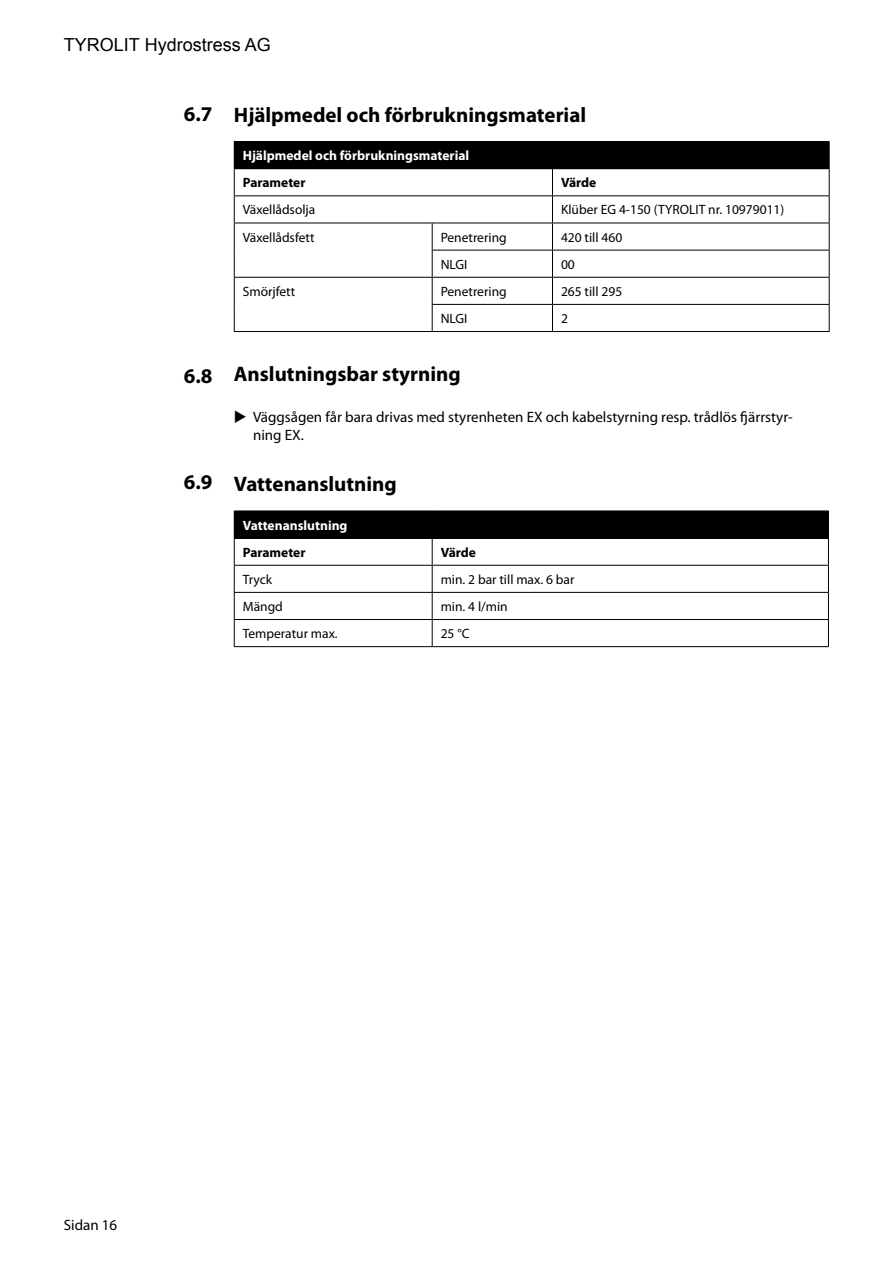
<style>
.page{position:relative;width:893px;height:1263px;background:#fff}
.page>*{position:absolute;margin:0;border:0;box-sizing:border-box;transform-origin:0 0}
.t1{font:700 21px "Myriad Pro";color:#000}
.t2{font:18px "Arial";color:#000}
.t3{font:15px/18px "Myriad Pro";color:#000}
.t4{font:13.5px "Myriad Pro";color:#000}
.t5{font:700 13.5px "Myriad Pro";color:#fff}
.t6{font:700 13.5px "Myriad Pro";color:#000}
</style>
<div class="page">
<div style="left:234px;top:142px;width:595px;height:27px;background:#000"></div>
<hr style="left:234px;top:141px;width:198px;height:1px;background:#000">
<hr style="left:432px;top:141px;width:120px;height:1px;background:#000">
<hr style="left:552px;top:141px;width:278px;height:1px;background:#000">
<hr style="left:234px;top:195px;width:198px;height:1px;background:#000">
<hr style="left:432px;top:195px;width:120px;height:1px;background:#000">
<hr style="left:552px;top:195px;width:278px;height:1px;background:#000">
<hr style="left:234px;top:223px;width:198px;height:1px;background:#000">
<hr style="left:432px;top:223px;width:120px;height:1px;background:#000">
<hr style="left:552px;top:223px;width:278px;height:1px;background:#000">
<hr style="left:432px;top:250px;width:120px;height:1px;background:#000">
<hr style="left:552px;top:250px;width:278px;height:1px;background:#000">
<hr style="left:234px;top:277px;width:198px;height:1px;background:#000">
<hr style="left:432px;top:277px;width:120px;height:1px;background:#000">
<hr style="left:552px;top:277px;width:278px;height:1px;background:#000">
<svg style="left:234px;top:169px;width:1px;height:162px"></svg>
<hr style="left:432px;top:304px;width:120px;height:1px;background:#000">
<svg style="left:432px;top:223px;width:1px;height:108px"></svg>
<hr style="left:552px;top:304px;width:278px;height:1px;background:#000">
<svg style="left:552px;top:169px;width:1px;height:162px"></svg>
<svg style="left:829px;top:142px;width:1px;height:189px"></svg>
<hr style="left:234px;top:331px;width:198px;height:1px;background:#000">
<hr style="left:432px;top:331px;width:120px;height:1px;background:#000">
<hr style="left:552px;top:331px;width:278px;height:1px;background:#000">
<div style="left:234px;top:511px;width:594px;height:27px;background:#000"></div>
<hr style="left:234px;top:538px;width:198px;height:1px;background:#000">
<hr style="left:432px;top:538px;width:397px;height:1px;background:#000">
<hr style="left:234px;top:565px;width:198px;height:1px;background:#000">
<hr style="left:432px;top:565px;width:397px;height:1px;background:#000">
<hr style="left:234px;top:592px;width:198px;height:1px;background:#000">
<hr style="left:432px;top:592px;width:397px;height:1px;background:#000">
<hr style="left:234px;top:619px;width:198px;height:1px;background:#000">
<svg style="left:234px;top:539px;width:1px;height:107px"></svg>
<hr style="left:432px;top:619px;width:397px;height:1px;background:#000">
<svg style="left:432px;top:539px;width:1px;height:107px"></svg>
<svg style="left:828px;top:511px;width:1px;height:135px"></svg>
<hr style="left:234px;top:646px;width:198px;height:1px;background:#000">
<hr style="left:432px;top:646px;width:397px;height:1px;background:#000">
<h2 class="t2" style="left:64px;top:33px;width:209px">TYROLIT Hydrostress AG</h2>
<h1 class="t1" style="left:184px;top:102px;width:30px">6.7</h1>
<h1 class="t1" style="left:184px;top:364px;width:30px">6.8</h1>
<h1 class="t1" style="left:184px;top:470px;width:30px">6.9</h1>
<h1 class="t1" style="left:234px;top:103px;width:354px">Hjälpmedel och förbrukningsmaterial</h1>
<p class="t5" style="left:243px;top:148px;width:228px">Hjälpmedel och förbrukningsmaterial</p>
<p class="t6" style="left:243px;top:175px;width:64px">Parameter</p>
<p class="t6" style="left:561px;top:175px;width:37px">Värde</p>
<p class="t4" style="left:243px;top:203px;width:74px">Växellådsolja</p>
<p class="t4" style="left:561px;top:203px;width:225px">Klüber EG 4-150 (TYROLIT nr. 10979011)</p>
<p class="t4" style="left:243px;top:230px;width:73px">Växellådsfett</p>
<p class="t4" style="left:441px;top:230px;width:68px">Penetrering</p>
<p class="t4" style="left:561px;top:230px;width:63px">420 till 460</p>
<p class="t4" style="left:441px;top:257px;width:28px">NLGI</p>
<p class="t4" style="left:561px;top:257px;width:15px">00</p>
<p class="t4" style="left:243px;top:284px;width:54px">Smörjfett</p>
<p class="t4" style="left:441px;top:284px;width:68px">Penetrering</p>
<p class="t4" style="left:561px;top:284px;width:63px">265 till 295</p>
<p class="t4" style="left:441px;top:311px;width:28px">NLGI</p>
<p class="t4" style="left:561px;top:311px;width:8px">2</p>
<h1 class="t1" style="left:234px;top:363px;width:228px">Anslutningsbar styrning</h1>
<p class="t3" style="left:253px;top:408px;width:541px;text-indent:-19px">◆ Väggsågen får bara drivas med styrenheten EX och kabelstyrning resp. trådlös fjärrstyr&shy;ning EX.</p>
<h1 class="t1" style="left:234px;top:473px;width:164px">Vattenanslutning</h1>
<p class="t5" style="left:243px;top:517px;width:106px">Vattenanslutning</p>
<p class="t6" style="left:243px;top:545px;width:64px">Parameter</p>
<p class="t6" style="left:441px;top:545px;width:37px">Värde</p>
<p class="t4" style="left:243px;top:572px;width:31px">Tryck</p>
<p class="t4" style="left:441px;top:572px;width:135px">min. 2 bar till max. 6 bar</p>
<p class="t4" style="left:243px;top:599px;width:42px">Mängd</p>
<p class="t4" style="left:441px;top:599px;width:69px">min. 4 l/min</p>
<p class="t4" style="left:243px;top:626px;width:97px">Temperatur max.</p>
<p class="t4" style="left:441px;top:626px;width:30px">25 °C</p>
<p class="t3" style="left:64px;top:1216px;width:55px">Sidan 16</p>
</div>
